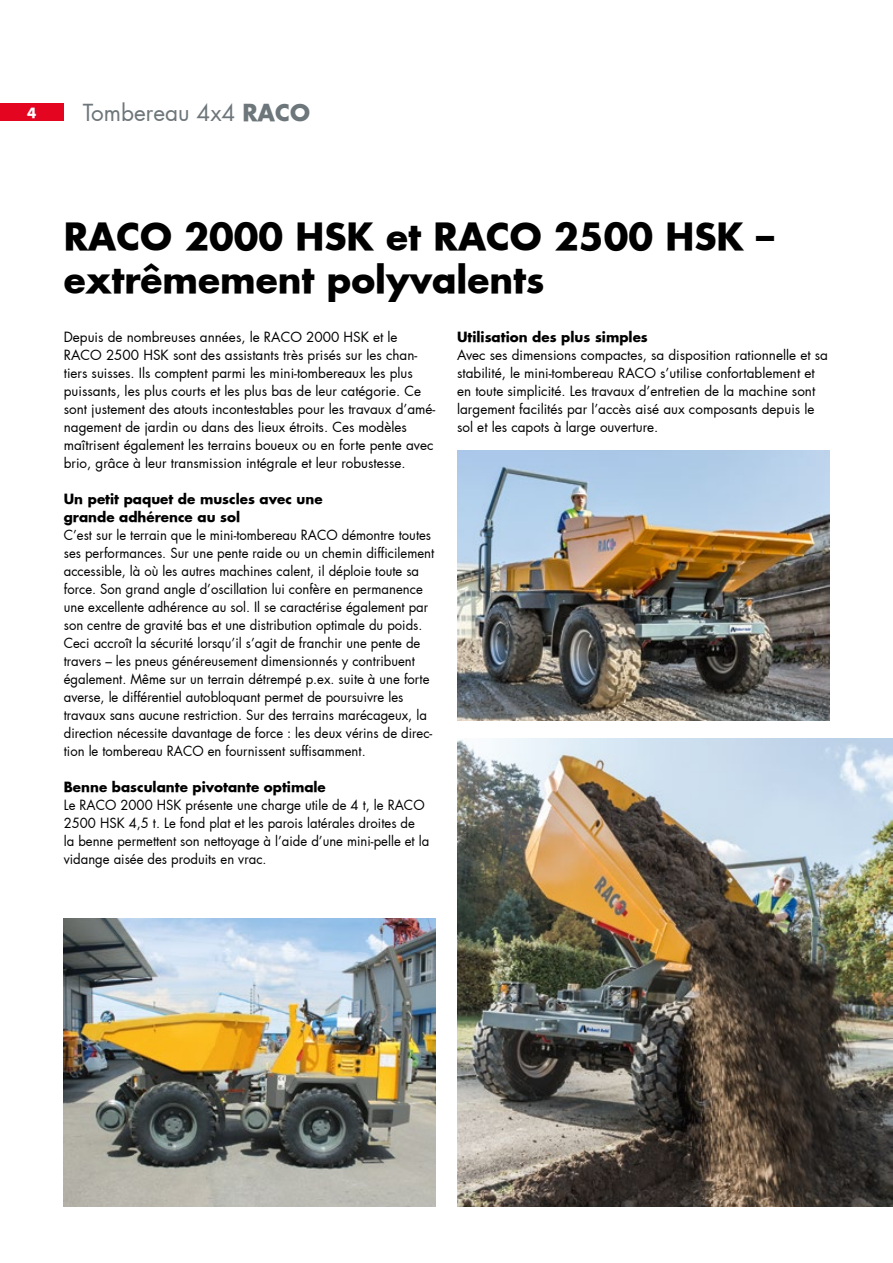
<style>
.page{position:relative;width:893px;height:1263px;background:#fff}
.page>*{position:absolute;margin:0;border:0;box-sizing:border-box;transform-origin:0 0}
.t1{font:700 36px/43.2px "Futura";color:#000}
.t2{font:22.5px "Futura";color:#6d767a}
.t3{font:13.5px/18px "Futura";color:#000}
.t4{font:700 13.5px/18px "Futura";color:#000}
.t5{font:700 13.5px "Futura";color:#fff}
.s1{font-weight:700}
</style>
<div class="page">
<div style="left:0;top:104px;width:64px;height:17px;background:#e40521"></div>
<img style="left:457px;top:738px;width:436px;height:468px">
<img style="left:457px;top:450px;width:372px;height:270px">
<img style="left:64px;top:918px;width:372px;height:288px">
<p class="t5" style="left:27px;top:104px;width:11px">4</p>
<h2 class="t2" style="left:83px;top:98px;width:229px">Tombereau 4x4 <span class="s1">RACO</span></h2>
<h1 class="t1" style="left:64px;top:214px;width:712px">RACO 2000 HSK et RACO 2500 HSK – extrêmement polyvalents</h1>
<p class="t3" style="left:64px;top:328px;width:373px">Depuis de nombreuses années, le RACO 2000 HSK et le RACO 2500 HSK sont des assistants très prisés sur les chan&shy;tiers suisses. Ils comptent parmi les mini-tombereaux les plus puissants, les plus courts et les plus bas de leur catégorie. Ce sont justement des atouts incontestables pour les travaux d’amé&shy;nagement de jardin ou dans des lieux étroits. Ces modèles maîtrisent également les terrains boueux ou en forte pente avec brio, grâce à leur transmission intégrale et leur robustesse.</p>
<p class="t4" style="left:64px;top:490px;width:260px">Un petit paquet de muscles avec une grande adhérence au sol</p>
<p class="t3" style="left:64px;top:526px;width:372px">C’est sur le terrain que le mini-tombereau RACO démontre toutes ses performances. Sur une pente raide ou un chemin difficilement accessible, là où les autres machines calent, il déploie toute sa force. Son grand angle d’oscillation lui confère en permanence une excellente adhérence au sol. Il se caractérise également par son centre de gravité bas et une distribution optimale du poids.<br>Ceci accroît la sécurité lorsqu’il s’agit de franchir une pente de travers – les pneus généreusement dimensionnés y contribuent également. Même sur un terrain détrempé p.ex. suite à une forte averse, le différentiel autobloquant permet de poursuivre les travaux sans aucune restriction. Sur des terrains marécageux, la direction nécessite davantage de force : les deux vérins de direc&shy;tion le tombereau RACO en fournissent suffisamment.</p>
<p class="t4" style="left:64px;top:778px;width:264px">Benne basculante pivotante optimale</p>
<p class="t3" style="left:64px;top:796px;width:367px">Le RACO 2000 HSK présente une charge utile de 4 t, le RACO 2500 HSK 4,5 t. Le fond plat et les parois latérales droites de<br>la benne permettent son nettoyage à l’aide d’une mini-pelle et la vidange aisée des produits en vrac.</p>
<p class="t4" style="left:457px;top:328px;width:192px">Utilisation des plus simples</p>
<p class="t3" style="left:457px;top:346px;width:372px">Avec ses dimensions compactes, sa disposition rationnelle et sa stabilité, le mini-tombereau RACO s’utilise confortablement et en toute simplicité. Les travaux d’entretien de la machine sont largement facilités par l’accès aisé aux composants depuis le sol et les capots à large ouverture.</p>
</div>
